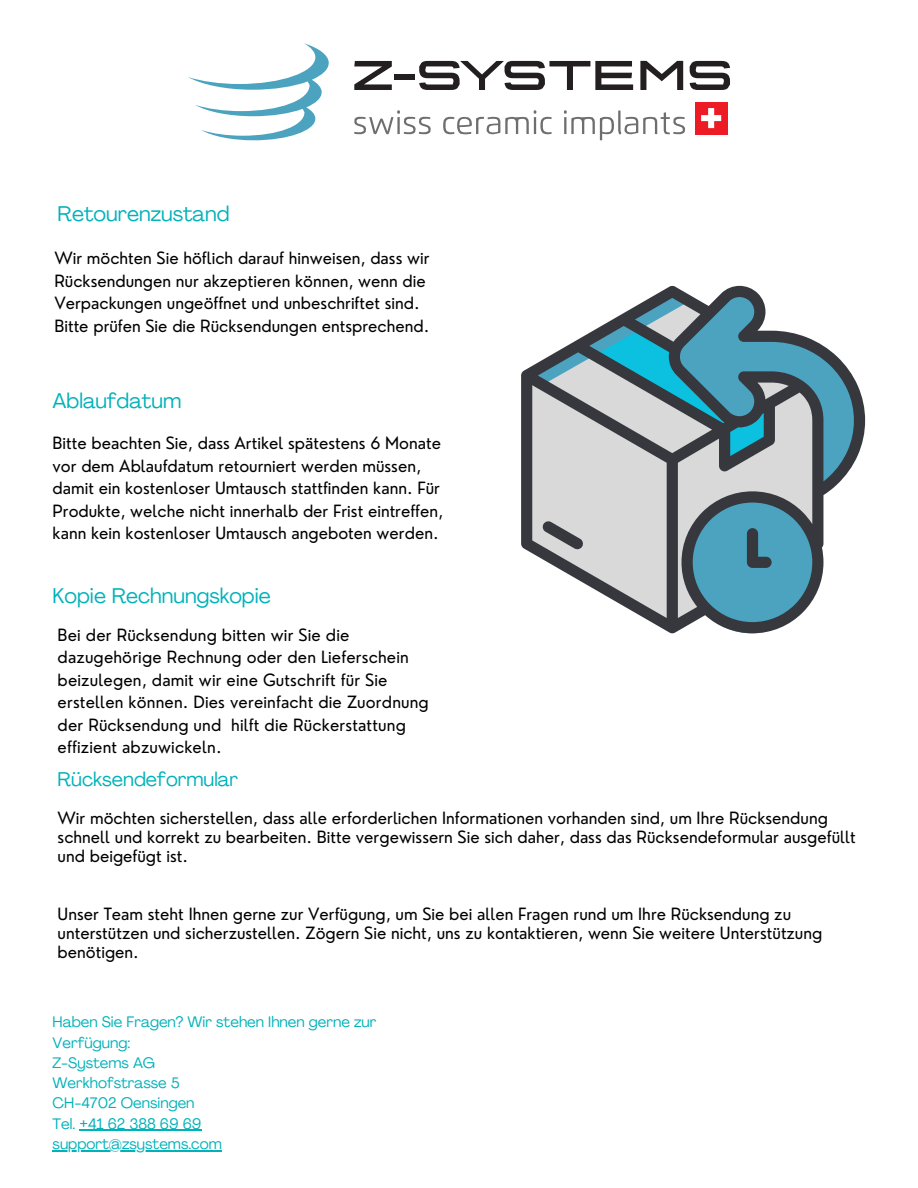
<style>
.page{position:relative;width:918px;height:1188px;background:#fff}
.page>*{position:absolute;margin:0;border:0;box-sizing:border-box;transform-origin:0 0}
.t1{font:21px "Agrandir";color:#01b2b9}
.t2{font:19.65px "Agrandir";color:#01b2b9}
.t3{font:16.5px/22.5px "Nourd";color:#000}
.t4{font:15px/20.2px "Agrandir";color:#01b2b9}
</style>
<div class="page">
<hr style="left:79px;top:1130px;width:122px;height:1px;background:#01b2b9">
<hr style="left:53px;top:1150px;width:169px;height:1px;background:#01b2b9">
<svg style="left:521px;top:286px;width:344px;height:347px"></svg>
<svg style="left:354px;top:110px;width:77px;height:24px"></svg>
<svg style="left:443px;top:110px;width:109px;height:24px"></svg>
<svg style="left:564px;top:110px;width:121px;height:30px"></svg>
<svg style="left:354px;top:61px;width:38px;height:29px"></svg>
<div style="left:395px;top:74px;width:20px;height:6px;background:#231f20"></div>
<svg style="left:419px;top:61px;width:214px;height:29px"></svg>
<svg style="left:640px;top:61px;width:43px;height:29px"></svg>
<svg style="left:690px;top:61px;width:40px;height:29px"></svg>
<svg style="left:188px;top:43px;width:141px;height:97px"></svg>
<div style="left:695px;top:102px;width:32px;height:32px;background:#ed1c24"></div>
<svg style="left:701px;top:108px;width:20px;height:20px"></svg>
<p class="t1" style="left:58px;top:205px;width:173px">Retourenzustand</p>
<h1 class="t3" style="left:54px;top:247px;width:377px">Wir möchten Sie höflich darauf hinweisen, dass wir Rücksendungen nur akzeptieren können, wenn die Verpackungen ungeöffnet und unbeschriftet sind.<br>Bitte prüfen Sie die Rücksendungen entsprechend.</h1>
<p class="t1" style="left:53px;top:392px;width:130px">Ablaufdatum</p>
<h1 class="t3" style="left:53px;top:432px;width:392px">Bitte beachten Sie, dass Artikel spätestens 6 Monate vor dem Ablaufdatum retourniert werden müssen, damit ein kostenloser Umtausch stattfinden kann. Für Produkte, welche nicht innerhalb der Frist eintreffen, kann kein kostenloser Umtausch angeboten werden.</h1>
<p class="t1" style="left:53px;top:587px;width:220px">Kopie Rechnungskopie</p>
<p class="t3" style="left:58px;top:623px;width:373px">Bei der Rücksendung bitten wir Sie die dazugehörige Rechnung oder den Lieferschein beizulegen, damit wir eine Gutschrift für Sie erstellen können. Dies vereinfacht die Zuordnung der Rücksendung und hilft die Rückerstattung effizient abzuwickeln.</p>
<p class="t2" style="left:58px;top:771px;width:182px">Rücksendeformular</p>
<p class="t3" style="left:58px;top:808px;width:800px;line-height:19.2px">Wir möchten sicherstellen, dass alle erforderlichen Informationen vorhanden sind, um Ihre Rücksendung schnell und korrekt zu bearbeiten. Bitte vergewissern Sie sich daher, dass das Rücksendeformular ausgefüllt und beigefügt ist.</p>
<p class="t3" style="left:58px;top:904px;width:766px;line-height:19.2px">Unser Team steht Ihnen gerne zur Verfügung, um Sie bei allen Fragen rund um Ihre Rücksendung zu unterstützen und sicherzustellen. Zögern Sie nicht, uns zu kontaktieren, wenn Sie weitere Unterstützung benötigen.</p>
<h1 class="t4" style="left:53px;top:1014px;width:325px">Haben Sie Fragen? Wir stehen Ihnen gerne zur<br>Verfügung:</h1>
<p class="t4" style="left:53px;top:1054px;width:104px">Z-Systems AG</p>
<h1 class="t4" style="left:53px;top:1074px;width:128px">Werkhofstrasse 5</h1>
<p class="t4" style="left:53px;top:1095px;width:143px">CH-4702 Oensingen</p>
<p class="t4" style="left:53px;top:1115px;width:150px">Tel. +41 62 388 69 69</p>
<p class="t4" style="left:53px;top:1135px;width:171px">support@zsystems.com</p>
</div>
